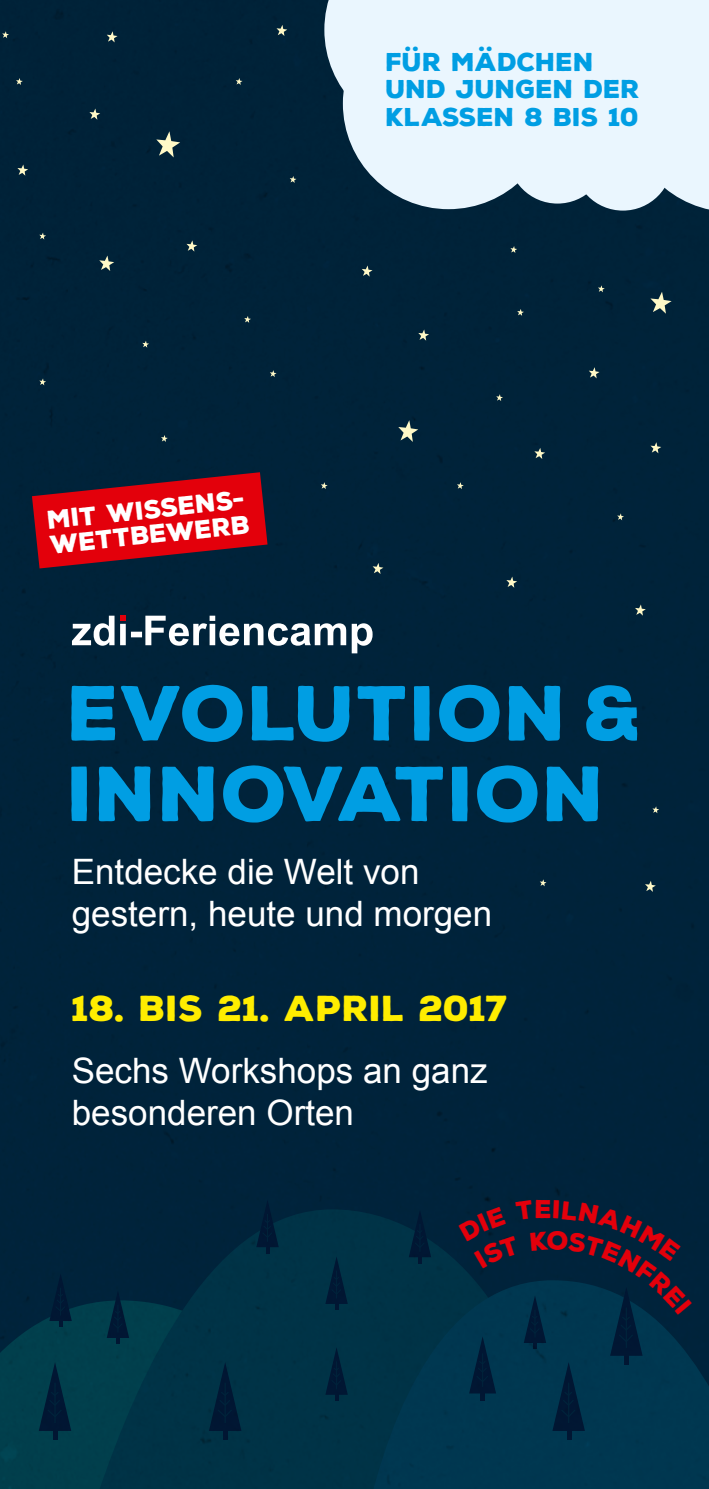
<style>
.page{position:relative;width:709px;height:1489px;background:#fff}
.page>*{position:absolute;margin:0;border:0;box-sizing:border-box;transform-origin:0 0}
.t1{font:900 75.25px/80.5px "Nexa Rust Sans";letter-spacing:.02em;color:#009ee3}
.t2{font:35px/42px "Arial";color:#fff}
.t3{font:900 35px "Nexa Rust Sans";letter-spacing:.01em;color:#ffed00}
.t4{font:900 25px/27.5px "Nexa Rust Sans";color:#009ee3}
.t5{font:900 25px/25px "Nexa Rust Sans";color:#fff}
</style>
<div class="page">
<img style="left:0;top:0;width:709px;height:1488px">
<svg style="left:32px;top:472px;width:235px;height:96px;background:#a70917"></svg>
<svg style="left:99px;top:255px;width:15px;height:16px"></svg>
<svg style="left:244px;top:316px;width:7px;height:7px"></svg>
<svg style="left:161px;top:435px;width:7px;height:7px"></svg>
<svg style="left:645px;top:880px;width:11px;height:11px"></svg>
<svg style="left:635px;top:604px;width:11px;height:11px"></svg>
<svg style="left:588px;top:367px;width:11px;height:11px"></svg>
<svg style="left:186px;top:240px;width:11px;height:11px"></svg>
<svg style="left:156px;top:131px;width:24px;height:26px"></svg>
<svg style="left:506px;top:576px;width:11px;height:11px"></svg>
<svg style="left:650px;top:442px;width:11px;height:11px"></svg>
<svg style="left:534px;top:448px;width:11px;height:11px"></svg>
<svg style="left:362px;top:265px;width:10px;height:12px"></svg>
<svg style="left:650px;top:292px;width:21px;height:22px"></svg>
<svg style="left:89px;top:108px;width:11px;height:12px"></svg>
<svg style="left:276px;top:25px;width:11px;height:11px"></svg>
<svg style="left:418px;top:329px;width:11px;height:11px"></svg>
<svg style="left:398px;top:420px;width:20px;height:22px"></svg>
<svg style="left:372px;top:563px;width:11px;height:11px"></svg>
<svg style="left:107px;top:31px;width:10px;height:11px"></svg>
<svg style="left:17px;top:164px;width:11px;height:12px"></svg>
<svg style="left:517px;top:309px;width:7px;height:7px"></svg>
<svg style="left:39px;top:232px;width:7px;height:7px"></svg>
<svg style="left:16px;top:78px;width:7px;height:7px"></svg>
<svg style="left:236px;top:78px;width:6px;height:7px"></svg>
<svg style="left:290px;top:176px;width:6px;height:7px"></svg>
<svg style="left:539px;top:879px;width:7px;height:7px"></svg>
<svg style="left:270px;top:370px;width:6px;height:7px"></svg>
<svg style="left:496px;top:394px;width:7px;height:7px"></svg>
<svg style="left:617px;top:513px;width:7px;height:7px"></svg>
<svg style="left:457px;top:482px;width:7px;height:7px"></svg>
<svg style="left:321px;top:482px;width:6px;height:7px"></svg>
<svg style="left:598px;top:285px;width:6px;height:7px"></svg>
<svg style="left:510px;top:246px;width:7px;height:7px"></svg>
<svg style="left:142px;top:340px;width:7px;height:8px"></svg>
<svg style="left:39px;top:378px;width:7px;height:7px"></svg>
<svg style="left:626px;top:140px;width:83px;height:72px;background:#afc0cc"></svg>
<svg style="left:343px;top:135px;width:211px;height:74px;background:#adbfcb"></svg>
<svg style="left:324px;top:0;width:143px;height:135px;background:#d9e7f0"></svg>
<div style="left:573px;top:112px;width:99px;height:98px;background:#eaf6fe;border-radius:50%"></div>
<div style="left:467px;top:0;width:242px;height:140px;background:#eaf6fe"></div>
<div style="left:508px;top:105px;width:99px;height:98px;background:#eaf6fe;border-radius:50%"></div>
<svg style="left:72px;top:615px;width:300px;height:38px"></svg>
<svg style="left:2px;top:31px;width:7px;height:7px"></svg>
<svg style="left:652px;top:806px;width:7px;height:7px"></svg>
<svg style="left:458px;top:1199px;width:234px;height:231px;background:#002c45"></svg>
<p class="t4" style="left:386px;top:48px;width:256px">FÜR MÄDCHEN<br>UND JUNGEN DER<br>KLASSEN 8 BIS 10</p>
<p class="t5" style="left:46px;top:508px;width:202px;rotate:-6deg">MIT WISSENS-<br>WETTBEWERB</p>
<h1 class="t1" style="left:68px;top:673px;width:576px">EVOLUTION &amp;<br>INNOVATION</h1>
<p class="t2" style="left:72px;top:850px;width:422px">Entdecke die Welt von gestern, heute und morgen</p>
<p class="t3" style="left:72px;top:985px;width:438px">18. BIS 21. APRIL 2017</p>
<p class="t2" style="left:72px;top:1050px;width:417px">Sechs Workshops an ganz besonderen Orten</p>
</div>
